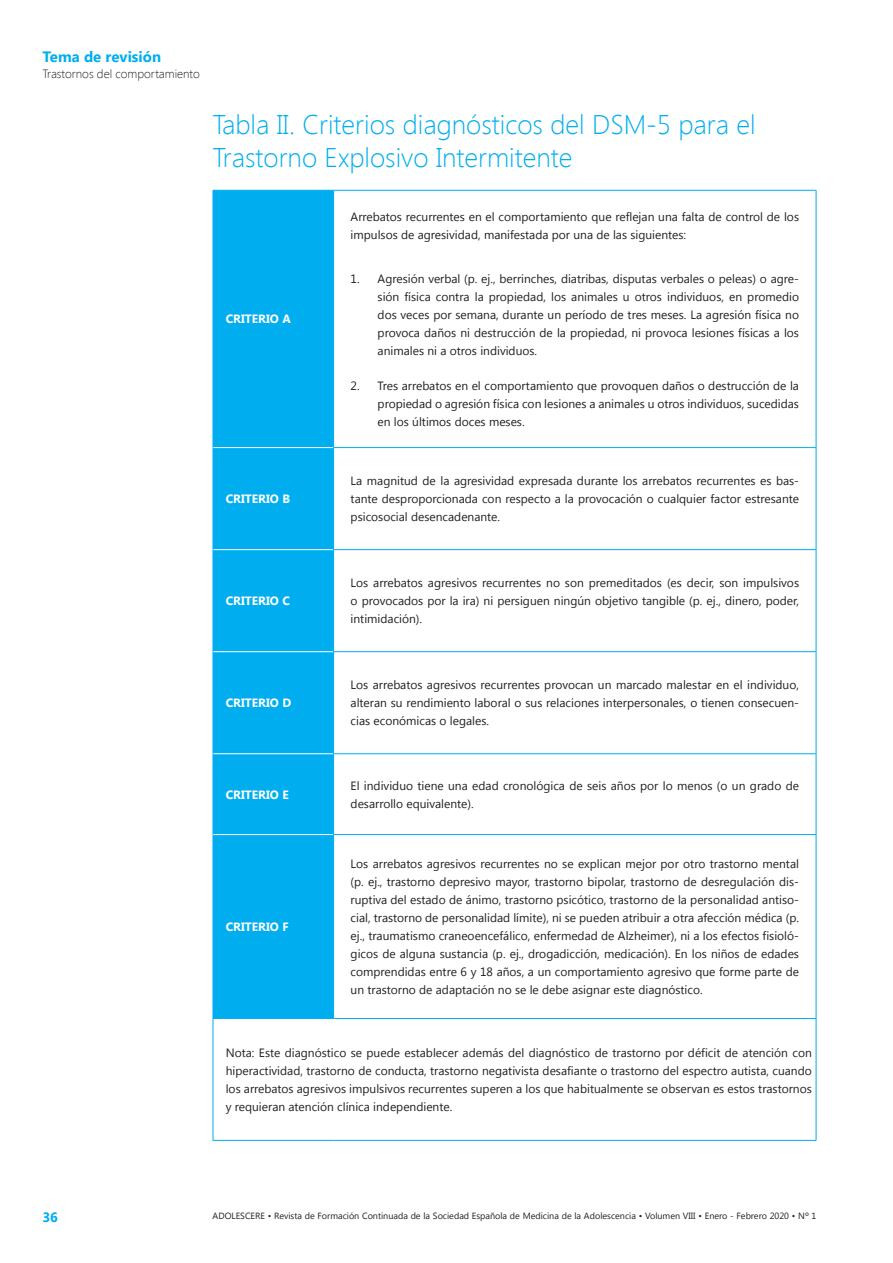
<style>
.page{position:relative;width:893px;height:1263px;background:#fff}
.page>*{position:absolute;margin:0;border:0;box-sizing:border-box;transform-origin:0 0}
._1nivel{font:300 27px/32.4px "Segoe UI";color:#00aeef}
.t1{font:700 15px "Segoe UI";color:#00aeef}
.t2{font:700 13.5px "Segoe UI";color:#00aeef}
.t3{font:12px/18px "Segoe UI";color:#231f20;text-align:justify}
.t4{font:700 12px "Segoe UI";color:#fff}
.t5{font:300 12px "Segoe UI";color:#231f20}
.t6{font:9px "Segoe UI";color:#231f20}
</style>
<div class="page">
<div style="left:214px;top:191px;width:119px;height:827px;background:#00aeef"></div>
<hr style="left:213px;top:190px;width:121px;height:1px;background:#00aeef">
<hr style="left:213px;top:191px;width:1px;height:257px;background:#00aeef">
<hr style="left:334px;top:190px;width:482px;height:1px;background:#00aeef">
<hr style="left:816px;top:191px;width:1px;height:256px;background:#00aeef">
<hr style="left:213px;top:448px;width:1px;height:102px;background:#00aeef">
<hr style="left:816px;top:448px;width:1px;height:101px;background:#00aeef">
<hr style="left:213px;top:550px;width:1px;height:102px;background:#00aeef">
<hr style="left:816px;top:550px;width:1px;height:101px;background:#00aeef">
<hr style="left:213px;top:652px;width:1px;height:102px;background:#00aeef">
<hr style="left:816px;top:652px;width:1px;height:101px;background:#00aeef">
<hr style="left:213px;top:754px;width:1px;height:80px;background:#00aeef">
<hr style="left:816px;top:754px;width:1px;height:80px;background:#00aeef">
<hr style="left:213px;top:834px;width:1px;height:184px;background:#00aeef">
<hr style="left:816px;top:835px;width:1px;height:183px;background:#00aeef">
<hr style="left:213px;top:1019px;width:1px;height:121px;background:#00aeef">
<hr style="left:816px;top:1019px;width:1px;height:121px;background:#00aeef">
<hr style="left:213px;top:1140px;width:121px;height:1px;background:#00aeef">
<hr style="left:334px;top:1140px;width:482px;height:1px;background:#00aeef">
<hr style="left:213px;top:549px;width:120px;height:1px;background:#fff">
<hr style="left:213px;top:651px;width:120px;height:1px;background:#fff">
<hr style="left:213px;top:753px;width:120px;height:1px;background:#fff">
<hr style="left:213px;top:834px;width:120px;height:1px;background:#fff">
<hr style="left:333px;top:191px;width:1px;height:256px;background:#00aeef">
<hr style="left:333px;top:447px;width:483px;height:1px;background:#00aeef">
<hr style="left:333px;top:448px;width:1px;height:101px;background:#00aeef">
<hr style="left:333px;top:549px;width:483px;height:1px;background:#00aeef">
<hr style="left:333px;top:550px;width:1px;height:101px;background:#00aeef">
<hr style="left:333px;top:651px;width:483px;height:1px;background:#00aeef">
<hr style="left:333px;top:652px;width:1px;height:101px;background:#00aeef">
<hr style="left:333px;top:753px;width:483px;height:1px;background:#00aeef">
<hr style="left:333px;top:754px;width:1px;height:80px;background:#00aeef">
<hr style="left:333px;top:834px;width:483px;height:1px;background:#00aeef">
<hr style="left:333px;top:835px;width:1px;height:183px;background:#00aeef">
<hr style="left:213px;top:1018px;width:121px;height:1px;background:#00aeef">
<hr style="left:334px;top:1018px;width:482px;height:1px;background:#00aeef">
<hr style="left:213px;top:447px;width:120px;height:1px;background:#fff">
<p class="t1" style="left:43px;top:46px;width:120px">Tema de revisión</p>
<p class="t5" style="left:43px;top:66px;width:159px">Trastornos del comportamiento</p>
<p class="_1nivel" style="left:213px;top:108px;width:544px">Tabla II. Criterios diagnósticos del DSM-5 para el<br>Trastorno Explosivo Intermitente</p>
<p class="t4" style="left:226px;top:310px;width:67px">CRITERIO A</p>
<p class="t3" style="left:351px;top:207px;width:450px">Arrebatos recurrentes en el comportamiento que reflejan una falta de control de los impulsos de agresividad, manifestada por una de las siguientes:</p>
<p class="t3" style="left:378px;top:269px;width:423px;text-indent:-27px">1. Agresión verbal (p. ej., berrinches, diatribas, disputas verbales o peleas) o agre&shy;sión física contra la propiedad, los animales u otros individuos, en promedio dos veces por semana, durante un período de tres meses. La agresión física no provoca daños ni destrucción de la propiedad, ni provoca lesiones físicas a los animales ni a otros individuos.</p>
<p class="t3" style="left:378px;top:376px;width:423px;text-indent:-27px">2. Tres arrebatos en el comportamiento que provoquen daños o destrucción de la propiedad o agresión física con lesiones a animales u otros individuos, sucedidas en los últimos doces meses.</p>
<p class="t4" style="left:226px;top:490px;width:66px">CRITERIO B</p>
<p class="t3" style="left:351px;top:471px;width:450px">La magnitud de la agresividad expresada durante los arrebatos recurrentes es bas&shy;tante desproporcionada con respecto a la provocación o cualquier factor estresante psicosocial desencadenante.</p>
<p class="t4" style="left:226px;top:592px;width:66px">CRITERIO C</p>
<p class="t3" style="left:351px;top:573px;width:450px">Los arrebatos agresivos recurrentes no son premeditados (es decir, son impulsivos o provocados por la ira) ni persiguen ningún objetivo tangible (p. ej., dinero, poder, intimidación).</p>
<p class="t4" style="left:226px;top:694px;width:67px">CRITERIO D</p>
<p class="t3" style="left:351px;top:675px;width:450px">Los arrebatos agresivos recurrentes provocan un marcado malestar en el individuo, alteran su rendimiento laboral o sus relaciones interpersonales, o tienen consecuen&shy;cias económicas o legales.</p>
<p class="t4" style="left:226px;top:786px;width:64px">CRITERIO E</p>
<p class="t3" style="left:351px;top:776px;width:450px">El individuo tiene una edad cronológica de seis años por lo menos (o un grado de desarrollo equivalente).</p>
<p class="t4" style="left:226px;top:918px;width:64px">CRITERIO F</p>
<p class="t3" style="left:351px;top:854px;width:450px">Los arrebatos agresivos recurrentes no se explican mejor por otro trastorno mental (p. ej., trastorno depresivo mayor, trastorno bipolar, trastorno de desregulación dis&shy;ruptiva del estado de ánimo, trastorno psicótico, trastorno de la personalidad antiso&shy;cial, trastorno de personalidad límite), ni se pueden atribuir a otra afección médica (p. ej., traumatismo craneoencefálico, enfermedad de Alzheimer), ni a los efectos fisioló&shy;gicos de alguna sustancia (p. ej., drogadicción, medicación). En los niños de edades comprendidas entre 6 y 18 años, a un comportamiento agresivo que forme parte de un trastorno de adaptación no se le debe asignar este diagnóstico.</p>
<p class="t3" style="left:226px;top:1043px;width:588px">Nota: Este diagnóstico se puede establecer además del diagnóstico de trastorno por déficit de atención con hiperactividad, trastorno de conducta, trastorno negativista desafiante o trastorno del espectro autista, cuando los arrebatos agresivos impulsivos recurrentes superen a los que habitualmente se observan es estos trastornos y requieran atención clínica independiente.</p>
<p class="t2" style="left:43px;top:1207px;width:17px">36</p>
<p class="t6" style="left:213px;top:1209px;width:605px">ADOLESCERE • Revista de Formación Continuada de la Sociedad Española de Medicina de la Adolescencia • Volumen VIII • Enero - Febrero 2020 • Nº 1</p>
</div>
